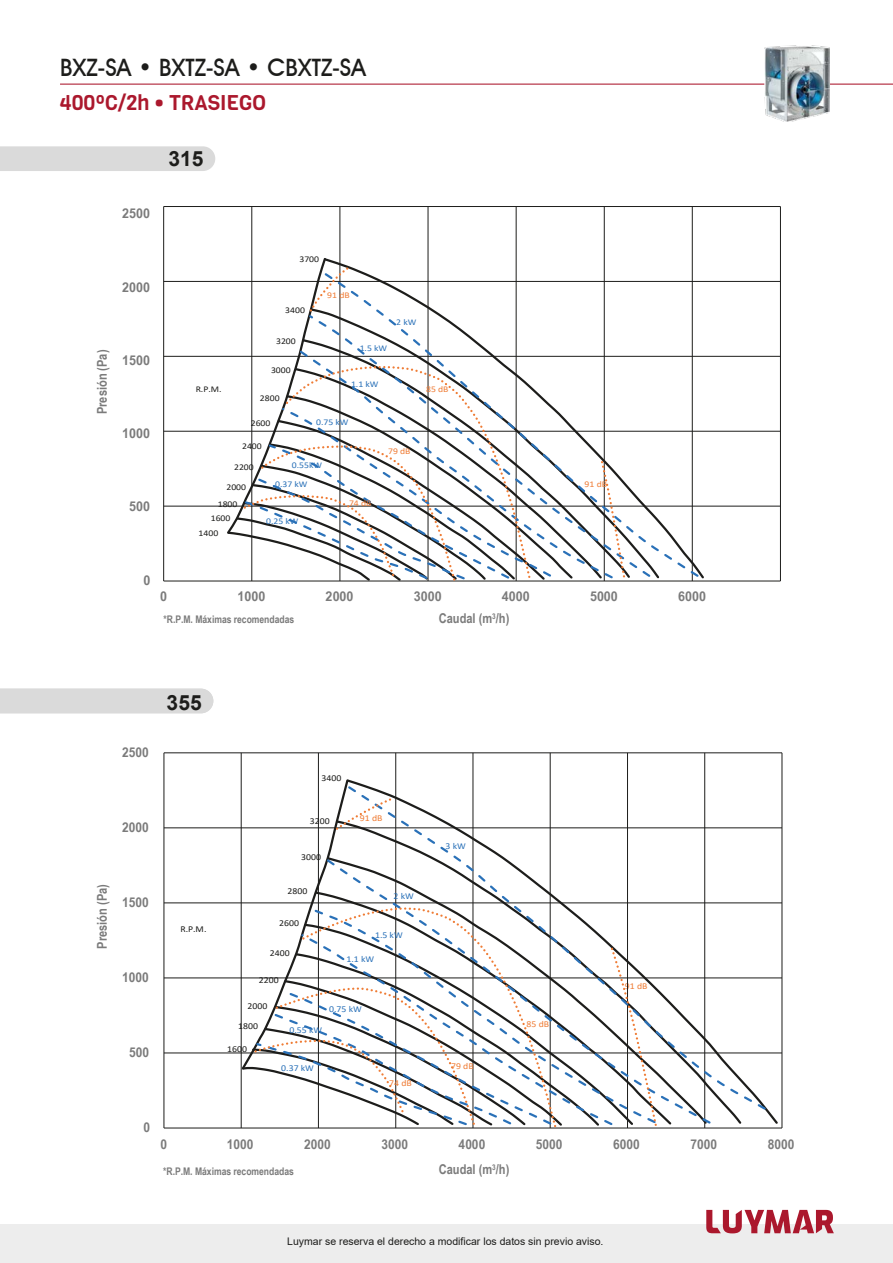
<style>
.page{position:relative;width:893px;height:1263px;background:#fff}
.page>*{position:absolute;margin:0;border:0;box-sizing:border-box;transform-origin:0 0}
.t1{font:500 24px "Avant Garde IT Cby BT";color:#1d1d1b}
.t2{font:21px "Viga";letter-spacing:-.005em;color:#ab182d}
.t3{font:700 21px "Arial";color:#1d1d1b}
.t4{font:700 13.5px "Arial Narrow";letter-spacing:.005em;color:#7b7b7b;scale:1.08 1}
.t5{font:700 13.5px "Arial Narrow";letter-spacing:.005em;color:#7b7b7b}
.t6{font:700 13.5px "Arial Narrow";letter-spacing:.005em;color:#7b7b7b;scale:1.13 1}
.t7{font:10.5px "Arial";color:#1d1d1b}
.t8{font:700 10.5px "Arial Narrow";letter-spacing:-.005em;color:#7b7b7b}
.t9{font:9px/19.8px "Calibri";letter-spacing:.005em;color:#1d1d1b;scale:1.08 1}
.t10{font:9px "Calibri";letter-spacing:-.005em;color:#2a71b8;scale:1.08 1}
.t11{font:9px "Calibri";color:#ef7c35;scale:1.08 1}
.t12{font:8.85px/17.4px "Calibri";letter-spacing:.005em;color:#1d1d1b;scale:1.11 1}
.t13{font:8.85px "Calibri";color:#2a71b8;scale:1.11 1}
.t14{font:8.85px "Calibri";color:#ef7c35;scale:1.11 1}
</style>
<div class="page">
<div style="left:0;top:146px;width:215px;height:25px;background:#dadada"></div>
<div style="left:0;top:689px;width:213px;height:24px;background:#dadada"></div>
<hr style="left:164px;top:506px;width:616px;height:1px;background:#1d1d1b">
<hr style="left:164px;top:431px;width:616px;height:1px;background:#1d1d1b">
<hr style="left:164px;top:356px;width:616px;height:1px;background:#1d1d1b">
<hr style="left:164px;top:281px;width:616px;height:1px;background:#1d1d1b">
<hr style="left:164px;top:206px;width:616px;height:1px;background:#1d1d1b">
<hr style="left:252px;top:206px;width:1px;height:375px;background:#1d1d1b">
<hr style="left:340px;top:206px;width:1px;height:375px;background:#1d1d1b">
<hr style="left:428px;top:206px;width:1px;height:375px;background:#1d1d1b">
<hr style="left:516px;top:206px;width:1px;height:375px;background:#1d1d1b">
<hr style="left:604px;top:206px;width:1px;height:375px;background:#1d1d1b">
<hr style="left:692px;top:206px;width:1px;height:375px;background:#1d1d1b">
<hr style="left:780px;top:206px;width:1px;height:375px;background:#1d1d1b">
<hr style="left:163px;top:206px;width:1px;height:375px;background:#1d1d1b">
<hr style="left:164px;top:581px;width:616px;height:1px;background:#1d1d1b">
<svg style="left:627px;top:269px;width:74px;height:310px"></svg>
<svg style="left:225px;top:256px;width:292px;height:326px"></svg>
<svg style="left:284px;top:365px;width:24px;height:217px"></svg>
<svg style="left:308px;top:264px;width:319px;height:318px"></svg>
<hr style="left:164px;top:1053px;width:618px;height:1px;background:#1d1d1b">
<hr style="left:164px;top:978px;width:618px;height:1px;background:#1d1d1b">
<hr style="left:164px;top:903px;width:618px;height:1px;background:#1d1d1b">
<hr style="left:164px;top:827px;width:618px;height:1px;background:#1d1d1b">
<hr style="left:164px;top:752px;width:618px;height:1px;background:#1d1d1b">
<hr style="left:241px;top:753px;width:1px;height:375px;background:#1d1d1b">
<hr style="left:318px;top:753px;width:1px;height:375px;background:#1d1d1b">
<hr style="left:395px;top:753px;width:1px;height:375px;background:#1d1d1b">
<hr style="left:473px;top:753px;width:1px;height:375px;background:#1d1d1b">
<hr style="left:550px;top:753px;width:1px;height:375px;background:#1d1d1b">
<hr style="left:627px;top:753px;width:1px;height:375px;background:#1d1d1b">
<hr style="left:704px;top:753px;width:1px;height:375px;background:#1d1d1b">
<hr style="left:782px;top:753px;width:1px;height:375px;background:#1d1d1b">
<hr style="left:164px;top:753px;width:1px;height:375px;background:#1d1d1b">
<hr style="left:164px;top:1128px;width:618px;height:1px;background:#1d1d1b">
<svg style="left:659px;top:783px;width:109px;height:329px"></svg>
<svg style="left:240px;top:778px;width:311px;height:351px"></svg>
<svg style="left:301px;top:906px;width:33px;height:223px"></svg>
<svg style="left:334px;top:795px;width:325px;height:334px"></svg>
<hr style="left:60px;top:84px;width:833px;height:1px;background:#ab182d">
<div style="left:0;top:1224px;width:893px;height:39px;background:#ededed"></div>
<svg style="left:706px;top:1210px;width:128px;height:23px"></svg>
<img style="left:765px;top:45px;width:64px;height:76px">
<h1 class="t1" style="left:60px;top:53px;width:307px">BXZ-SA • BXTZ-SA • CBXTZ-SA</h1>
<h2 class="t2" style="left:60px;top:88px;width:208px">400ºC/2h • TRASIEGO</h2>
<h2 class="t3" style="left:169px;top:144px;width:37px">315</h2>
<p class="t6" style="left:122px;top:203px;width:26px">2500</p>
<p class="t6" style="left:122px;top:277px;width:26px">2000</p>
<p class="t5" style="left:92px;top:414px;width:66px;rotate:-90deg">Presión (Pa)</p>
<p class="t6" style="left:122px;top:350px;width:26px">1500</p>
<p class="t6" style="left:122px;top:423px;width:26px">1000</p>
<p class="t6" style="left:129px;top:496px;width:20px">500</p>
<p class="t12" style="left:299px;top:250px;width:19px">3700</p>
<p class="t14" style="left:327px;top:289px;width:22px">91 dB</p>
<p class="t12" style="left:285px;top:301px;width:19px">3400</p>
<p class="t12" style="left:276px;top:332px;width:19px">3200</p>
<p class="t12" style="left:271px;top:361px;width:19px">3000</p>
<p class="t12" style="left:260px;top:389px;width:19px">2800</p>
<p class="t12" style="left:251px;top:414px;width:19px">2600</p>
<p class="t12" style="left:242px;top:437px;width:19px">2400</p>
<p class="t12" style="left:234px;top:458px;width:19px">2200</p>
<p class="t12" style="left:218px;top:478px;width:27px;text-indent:9px">2000<br>1800</p>
<p class="t12" style="left:211px;top:509px;width:19px">1600</p>
<p class="t13" style="left:396px;top:316px;width:20px">2 kW</p>
<p class="t13" style="left:360px;top:342px;width:26px">1.5 kW</p>
<p class="t13" style="left:351px;top:378px;width:26px">1.1 kW</p>
<p class="t12" style="left:196px;top:380px;width:25px">R.P.M.</p>
<p class="t13" style="left:316px;top:416px;width:31px">0.75 kW</p>
<p class="t14" style="left:388px;top:445px;width:22px">79 dB</p>
<p class="t13" style="left:292px;top:459px;width:29px">0.55kW</p>
<p class="t13" style="left:275px;top:478px;width:31px">0.37 kW</p>
<p class="t14" style="left:349px;top:497px;width:22px">74 dB</p>
<p class="t13" style="left:266px;top:514px;width:31px">0.25 kW</p>
<p class="t12" style="left:199px;top:524px;width:19px">1400</p>
<p class="t14" style="left:426px;top:382px;width:22px">85 dB</p>
<p class="t14" style="left:585px;top:478px;width:22px">91 dB</p>
<p class="t6" style="left:143px;top:570px;width:8px">0</p>
<p class="t6" style="left:502px;top:586px;width:26px">4000</p>
<p class="t6" style="left:160px;top:586px;width:8px">0</p>
<p class="t6" style="left:238px;top:586px;width:26px">1000</p>
<p class="t6" style="left:326px;top:586px;width:26px">2000</p>
<p class="t6" style="left:414px;top:586px;width:26px">3000</p>
<p class="t6" style="left:590px;top:586px;width:26px">5000</p>
<p class="t6" style="left:678px;top:586px;width:26px">6000</p>
<p class="t8" style="left:164px;top:611px;width:132px">*R.P.M. Máximas recomendadas</p>
<p class="t5" style="left:439px;top:608px;width:72px">Caudal (m<sup>3</sup>/h)</p>
<h2 class="t3" style="left:167px;top:688px;width:37px">3550</h2>
<p class="t4" style="left:122px;top:742px;width:26px">2500</p>
<p class="t4" style="left:122px;top:817px;width:26px">2000</p>
<p class="t5" style="left:92px;top:949px;width:66px;rotate:-90deg">Presión (Pa)</p>
<p class="t4" style="left:122px;top:892px;width:26px">1500</p>
<p class="t4" style="left:122px;top:967px;width:26px">1000</p>
<p class="t4" style="left:129px;top:1042px;width:20px">500</p>
<p class="t9" style="left:180px;top:919px;width:26px">R.P.M.</p>
<p class="t9" style="left:322px;top:768px;width:20px">3400</p>
<p class="t11" style="left:360px;top:812px;width:22px">91 dB</p>
<p class="t9" style="left:310px;top:811px;width:20px">3200</p>
<p class="t9" style="left:301px;top:847px;width:20px">3000</p>
<p class="t9" style="left:287px;top:881px;width:20px">2800</p>
<p class="t9" style="left:279px;top:913px;width:20px">2600</p>
<p class="t9" style="left:270px;top:942px;width:20px">2400</p>
<p class="t9" style="left:259px;top:970px;width:20px">2200</p>
<p class="t9" style="left:238px;top:996px;width:28px;text-indent:9px">2000<br>1800</p>
<p class="t9" style="left:227px;top:1039px;width:20px">1600</p>
<p class="t10" style="left:393px;top:889px;width:20px">2 kW</p>
<p class="t10" style="left:375px;top:929px;width:27px">1.5 kW</p>
<p class="t10" style="left:346px;top:953px;width:27px">1.1 kW</p>
<p class="t10" style="left:329px;top:1003px;width:32px">0.75 kW</p>
<p class="t10" style="left:289px;top:1023px;width:32px">0.55 kW</p>
<p class="t10" style="left:281px;top:1062px;width:32px">0.37 kW</p>
<p class="t11" style="left:389px;top:1076px;width:22px">74 dB</p>
<p class="t10" style="left:445px;top:840px;width:20px">3 kW</p>
<p class="t11" style="left:451px;top:1060px;width:22px">79 dB</p>
<p class="t11" style="left:527px;top:1018px;width:22px">85 dB</p>
<p class="t11" style="left:625px;top:979px;width:22px">91 dB</p>
<p class="t4" style="left:144px;top:1117px;width:8px">0</p>
<p class="t4" style="left:160px;top:1134px;width:8px">0</p>
<p class="t4" style="left:227px;top:1134px;width:26px">1000</p>
<p class="t4" style="left:304px;top:1134px;width:26px">2000</p>
<p class="t4" style="left:381px;top:1134px;width:26px">3000</p>
<p class="t4" style="left:459px;top:1134px;width:26px">4000</p>
<p class="t4" style="left:536px;top:1134px;width:26px">5000</p>
<p class="t4" style="left:613px;top:1134px;width:26px">6000</p>
<p class="t4" style="left:690px;top:1134px;width:26px">7000</p>
<p class="t4" style="left:768px;top:1134px;width:26px">8000</p>
<p class="t8" style="left:163px;top:1163px;width:132px">*R.P.M. Máximas recomendadas</p>
<p class="t5" style="left:439px;top:1159px;width:72px">Caudal (m<sup>3</sup>/h)</p>
<p class="t7" style="left:287px;top:1234px;width:318px">Luymar se reserva el derecho a modificar los datos sin previo aviso.</p>
</div>
